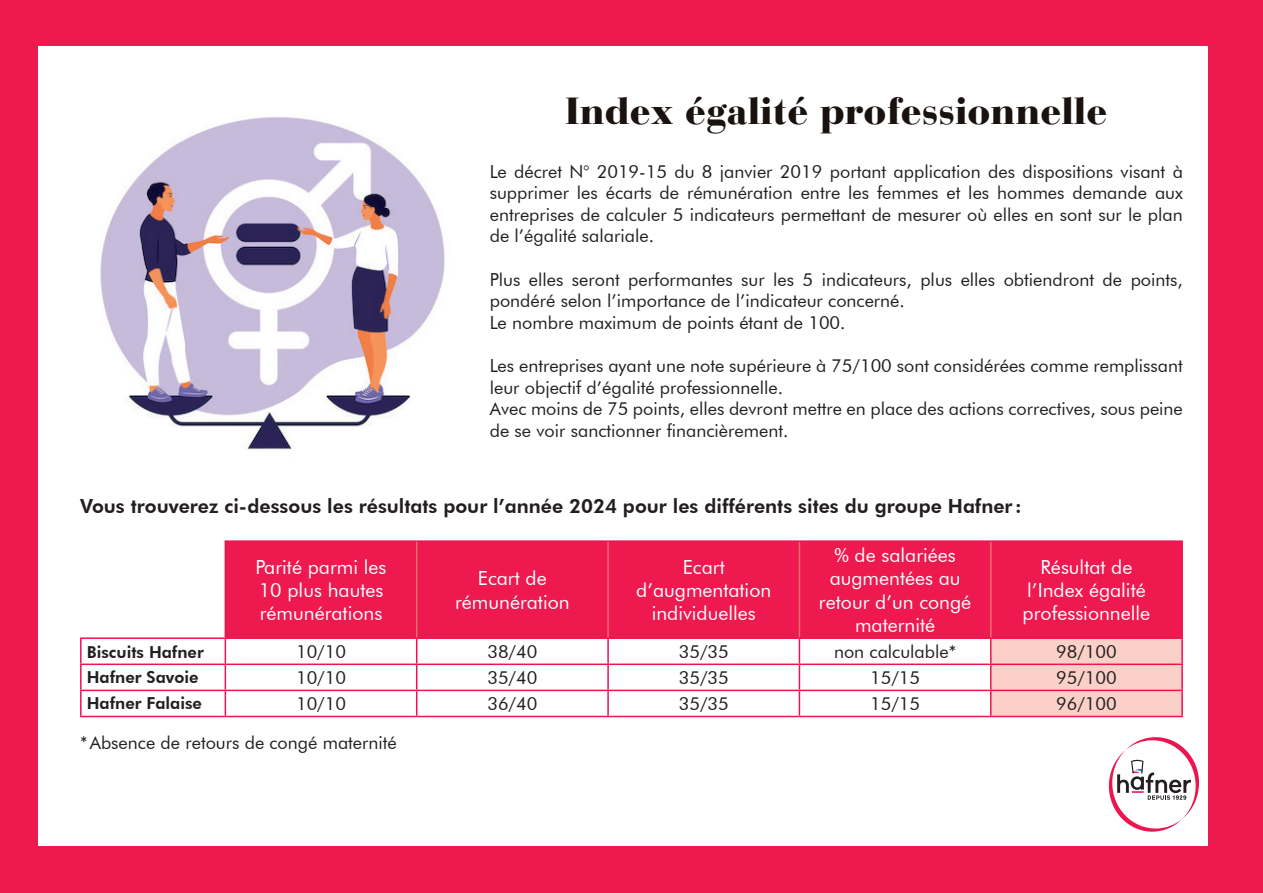
<style>
.page{position:relative;width:1263px;height:893px;background:#ed194f}
.page>*{position:absolute;margin:0;border:0;box-sizing:border-box;transform-origin:0 0}
.t1{font:900 37.5px "Bauer Bodoni";color:#1a120f}
.t2{font:19.5px/23.4px "Futura BT";color:#fff;text-align:center}
.t3{font:800 19.5px "Futura BT";color:#231f20}
.t4{font:18px/21.6px "Futura BT";color:#231f20}
.t5{font:800 16.5px "Futura BT";color:#231f20}
</style>
<div class="page">
<div style="left:38px;top:46px;width:1170px;height:800px;background:#fff"></div>
<div style="left:226px;top:542px;width:955px;height:95px;background:#ed194f"></div>
<hr style="left:416px;top:542px;width:1px;height:95px;background:#f16c6e">
<hr style="left:607px;top:542px;width:2px;height:95px;background:#f16c6e">
<hr style="left:799px;top:542px;width:1px;height:95px;background:#f16c6e">
<hr style="left:990px;top:542px;width:1px;height:95px;background:#f16c6e">
<hr style="left:225px;top:540px;width:192px;height:2px;background:#ed1450">
<hr style="left:225px;top:542px;width:1px;height:95px;background:#ed1450">
<hr style="left:417px;top:540px;width:191px;height:2px;background:#ed1450">
<hr style="left:608px;top:540px;width:191px;height:2px;background:#ed1450">
<hr style="left:799px;top:540px;width:192px;height:2px;background:#ed1450">
<hr style="left:991px;top:540px;width:192px;height:2px;background:#ed1450">
<hr style="left:1181px;top:542px;width:2px;height:95px;background:#ed1450">
<hr style="left:80px;top:637px;width:145px;height:2px;background:#ed1450">
<hr style="left:80px;top:639px;width:2px;height:24px;background:#ed1450">
<hr style="left:225px;top:637px;width:192px;height:2px;background:#ed1450">
<hr style="left:417px;top:637px;width:191px;height:2px;background:#ed1450">
<hr style="left:608px;top:637px;width:191px;height:2px;background:#ed1450">
<hr style="left:607px;top:639px;width:2px;height:24px;background:#ed1450">
<hr style="left:799px;top:637px;width:192px;height:2px;background:#ed1450">
<hr style="left:991px;top:637px;width:192px;height:2px;background:#ed1450">
<hr style="left:1181px;top:639px;width:2px;height:24px;background:#ed1450">
<hr style="left:80px;top:663px;width:145px;height:2px;background:#ed1450">
<hr style="left:80px;top:665px;width:2px;height:25px;background:#ed1450">
<hr style="left:225px;top:663px;width:192px;height:2px;background:#ed1450">
<hr style="left:417px;top:663px;width:191px;height:2px;background:#ed1450">
<hr style="left:608px;top:663px;width:191px;height:2px;background:#ed1450">
<hr style="left:607px;top:665px;width:2px;height:25px;background:#ed1450">
<hr style="left:799px;top:663px;width:192px;height:2px;background:#ed1450">
<hr style="left:991px;top:663px;width:192px;height:2px;background:#ed1450">
<hr style="left:1181px;top:665px;width:2px;height:25px;background:#ed1450">
<hr style="left:80px;top:690px;width:145px;height:1px;background:#ed1450">
<hr style="left:80px;top:691px;width:2px;height:25px;background:#ed1450">
<hr style="left:225px;top:690px;width:192px;height:1px;background:#ed1450">
<svg style="left:81px;top:638px;width:145px;height:78px"></svg>
<hr style="left:417px;top:690px;width:191px;height:1px;background:#ed1450">
<svg style="left:416px;top:639px;width:1px;height:77px"></svg>
<hr style="left:608px;top:690px;width:191px;height:1px;background:#ed1450">
<hr style="left:607px;top:691px;width:2px;height:25px;background:#ed1450">
<hr style="left:799px;top:690px;width:192px;height:1px;background:#ed1450">
<svg style="left:799px;top:639px;width:1px;height:77px"></svg>
<hr style="left:991px;top:690px;width:192px;height:1px;background:#ed1450">
<svg style="left:990px;top:638px;width:192px;height:78px;background:#fac3c0"></svg>
<hr style="left:1181px;top:691px;width:2px;height:25px;background:#ed1450">
<hr style="left:80px;top:716px;width:145px;height:1px;background:#ed1450">
<hr style="left:225px;top:716px;width:192px;height:1px;background:#ed1450">
<hr style="left:417px;top:716px;width:191px;height:1px;background:#ed1450">
<hr style="left:608px;top:716px;width:191px;height:1px;background:#ed1450">
<hr style="left:799px;top:716px;width:192px;height:1px;background:#ed1450">
<hr style="left:991px;top:716px;width:192px;height:1px;background:#ed1450">
<svg style="left:1108px;top:737px;width:91px;height:95px"></svg>
<img style="left:100px;top:117px;width:345px;height:333px">
<h1 class="t1" style="left:565px;top:88px;width:543px">Index égalité professionnelle</h1>
<p class="t4" style="left:490px;top:160px;width:695px;text-align:justify">Le décret N° 2019-15 du 8 janvier 2019 portant application des dispositions visant à supprimer les écarts de rémunération entre les femmes et les hommes demande aux entreprises de calculer 5 indicateurs permettant de mesurer où elles en sont sur le plan de l’égalité salariale.</p>
<p class="t4" style="left:490px;top:268px;width:695px">Plus elles seront performantes sur les 5 indicateurs, plus elles obtiendront de points, pondéré selon l’importance de l’indicateur concerné.<br>Le nombre maximum de points étant de 100.</p>
<p class="t4" style="left:490px;top:355px;width:695px">Les entreprises ayant une note supérieure à 75/100 sont considérées comme remplissant leur objectif d’égalité professionnelle.<br>Avec moins de 75 points, elles devront mettre en place des actions correctives, sous peine de se voir sanctionner financièrement.</p>
<p class="t3" style="left:80px;top:494px;width:943px">Vous trouverez ci-dessous les résultats pour l’année 2024 pour les différents sites du groupe Hafner :</p>
<p class="t2" style="left:255px;top:555px;width:133px;text-align:left">Parité parmi les<br>10 plus hautes rémunérations</p>
<p class="t2" style="left:455px;top:567px;width:116px">Ecart de rémunération</p>
<p class="t2" style="left:636px;top:555px;width:137px">Ecart d’augmentation individuelles</p>
<p class="t2" style="left:819px;top:543px;width:154px">% de salariées augmentées au retour d’un congé maternité</p>
<p class="t2" style="left:1023px;top:555px;width:129px">Résultat de l’Index égalité professionnelle</p>
<p class="t5" style="left:87px;top:642px;width:118px">Biscuits Hafner</p>
<p class="t4" style="left:296px;top:641px;width:51px">10/10</p>
<p class="t4" style="left:487px;top:641px;width:51px">38/40</p>
<p class="t4" style="left:679px;top:641px;width:51px">35/35</p>
<p class="t4" style="left:834px;top:641px;width:124px">non calculable*</p>
<p class="t4" style="left:1056px;top:641px;width:62px">98/100</p>
<p class="t5" style="left:87px;top:667px;width:113px">Hafner Savoie</p>
<p class="t4" style="left:296px;top:667px;width:51px">10/10</p>
<p class="t4" style="left:487px;top:667px;width:51px">35/40</p>
<p class="t4" style="left:679px;top:667px;width:51px">35/35</p>
<p class="t4" style="left:870px;top:667px;width:51px">15/15</p>
<p class="t4" style="left:1056px;top:667px;width:62px">95/100</p>
<p class="t5" style="left:87px;top:693px;width:117px">Hafner Falaise</p>
<p class="t4" style="left:296px;top:693px;width:51px">10/10</p>
<p class="t4" style="left:487px;top:693px;width:51px">36/40</p>
<p class="t4" style="left:679px;top:693px;width:51px">35/35</p>
<p class="t4" style="left:870px;top:693px;width:51px">15/15</p>
<p class="t4" style="left:1056px;top:693px;width:62px">96/100</p>
<p class="t4" style="left:80px;top:732px;width:318px">*Absence de retours de congé maternité</p>
</div>
